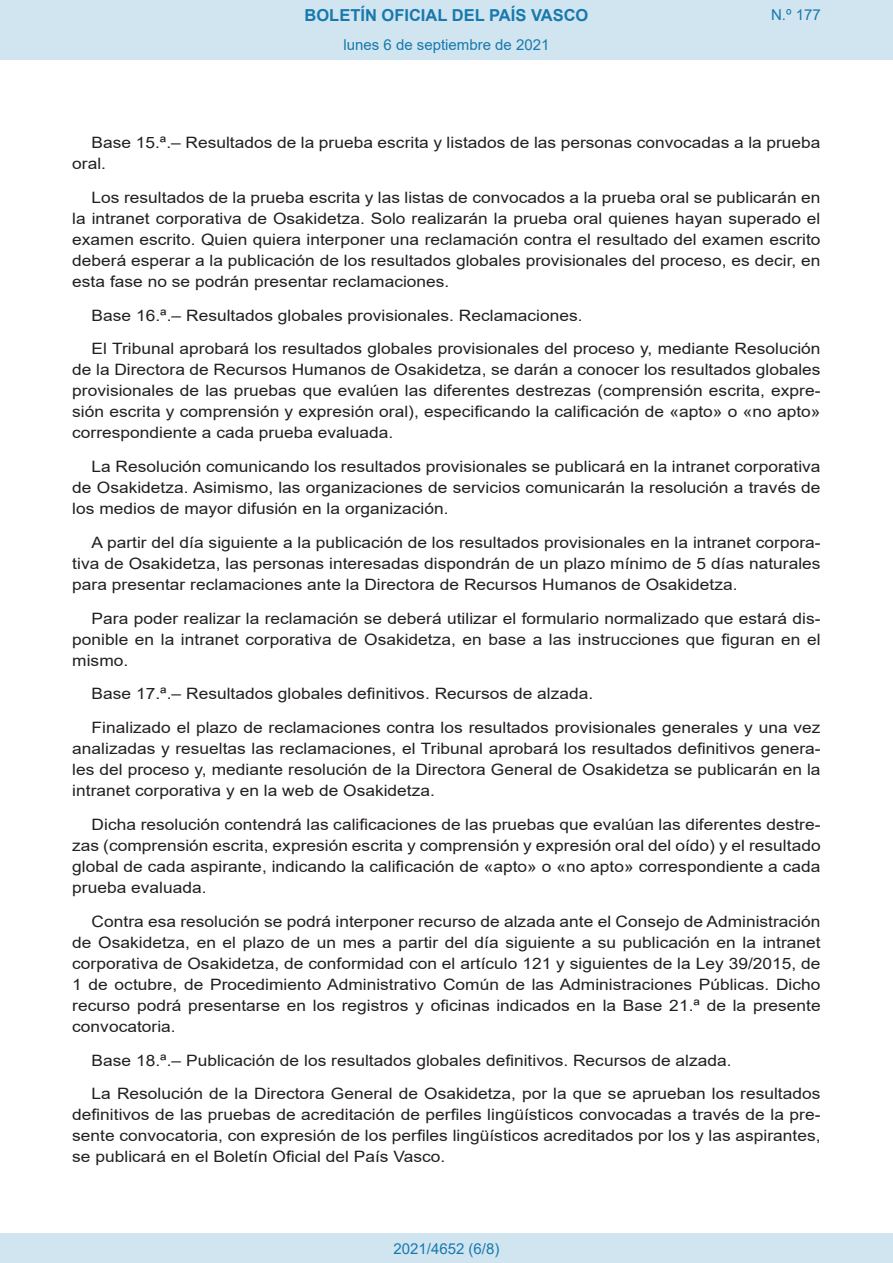
<style>
.page{position:relative;width:893px;height:1263px;background:#fff}
.page>*{position:absolute;margin:0;border:0;box-sizing:border-box;transform-origin:0 0}
.t1{font:700 16.5px "Arial";color:#1879ad}
.BOPVDetalle{font:15.6px/21px "Arial";color:#231f20;text-align:justify;scale:1.11 1}
.Paginacion_Centro{font:15px "Arial";color:#1879ad}
</style>
<div class="page">
<div style="left:0;top:0;width:893px;height:60px;background:#d0e5f0"></div>
<div style="left:0;top:1233px;width:893px;height:30px;background:#d0e5f0"></div>
<p class="t1" style="left:305px;top:3px;width:285px">BOLETÍN OFICIAL DEL PAÍS VASCO</p>
<p class="Paginacion_Centro" style="left:343px;top:35px;width:207px">lunes 6 de septiembre de 2021</p>
<p class="Paginacion_Centro" style="left:771px;top:5px;width:51px">N.º 177</p>
<p class="BOPVDetalle" style="left:72px;top:132px;width:676px;text-indent:19px">Base 15.ª.– Resultados de la prueba escrita y listados de las personas convocadas a la prueba oral.</p>
<p class="BOPVDetalle" style="left:72px;top:187px;width:676px;text-indent:19px">Los resultados de la prueba escrita y las listas de convocados a la prueba oral se publicarán en la intranet corporativa de Osakidetza. Solo realizarán la prueba oral quienes hayan superado el examen escrito. Quien quiera interponer una reclamación contra el resultado del examen escrito deberá esperar a la publicación de los resultados globales provisionales del proceso, es decir, en esta fase no se podrán presentar reclamaciones.</p>
<p class="BOPVDetalle" style="left:92px;top:305px;width:444px">Base 16.ª.– Resultados globales provisionales. Reclamaciones.</p>
<p class="BOPVDetalle" style="left:72px;top:338px;width:676px;text-indent:19px">El Tribunal aprobará los resultados globales provisionales del proceso y, mediante Resolución de la Directora de Recursos Humanos de Osakidetza, se darán a conocer los resultados globales provisionales de las pruebas que evalúen las diferentes destrezas (comprensión escrita, expre&shy;sión escrita y comprensión y expresión oral), especificando la calificación de «apto» o «no apto» correspondiente a cada prueba evaluada.</p>
<p class="BOPVDetalle" style="left:72px;top:456px;width:676px;text-indent:19px">La Resolución comunicando los resultados provisionales se publicará en la intranet corporativa de Osakidetza. Asimismo, las organizaciones de servicios comunicarán la resolución a través de los medios de mayor difusión en la organización.</p>
<p class="BOPVDetalle" style="left:72px;top:532px;width:676px;text-indent:19px">A partir del día siguiente a la publicación de los resultados provisionales en la intranet corpora&shy;tiva de Osakidetza, las personas interesadas dispondrán de un plazo mínimo de 5 días naturales para presentar reclamaciones ante la Directora de Recursos Humanos de Osakidetza.</p>
<p class="BOPVDetalle" style="left:72px;top:608px;width:676px;text-indent:19px">Para poder realizar la reclamación se deberá utilizar el formulario normalizado que estará dis&shy;ponible en la intranet corporativa de Osakidetza, en base a las instrucciones que figuran en el mismo.</p>
<p class="BOPVDetalle" style="left:92px;top:683px;width:453px">Base 17.ª.– Resultados globales definitivos. Recursos de alzada.</p>
<p class="BOPVDetalle" style="left:72px;top:717px;width:676px;text-indent:19px">Finalizado el plazo de reclamaciones contra los resultados provisionales generales y una vez analizadas y resueltas las reclamaciones, el Tribunal aprobará los resultados definitivos genera&shy;les del proceso y, mediante resolución de la Directora General de Osakidetza se publicarán en la intranet corporativa y en la web de Osakidetza.</p>
<p class="BOPVDetalle" style="left:72px;top:814px;width:676px;text-indent:19px">Dicha resolución contendrá las calificaciones de las pruebas que evalúan las diferentes destre&shy;zas (comprensión escrita, expresión escrita y comprensión y expresión oral del oído) y el resultado global de cada aspirante, indicando la calificación de «apto» o «no apto» correspondiente a cada prueba evaluada.</p>
<p class="BOPVDetalle" style="left:72px;top:911px;width:676px;text-indent:19px">Contra esa resolución se podrá interponer recurso de alzada ante el Consejo de Administración de Osakidetza, en el plazo de un mes a partir del día siguiente a su publicación en la intranet corporativa de Osakidetza, de conformidad con el artículo 121 y siguientes de la Ley 39/2015, de 1 de octubre, de Procedimiento Administrativo Común de las Administraciones Públicas. Dicho recurso podrá presentarse en los registros y oficinas indicados en la Base 21.ª de la presente convocatoria.</p>
<p class="BOPVDetalle" style="left:92px;top:1049px;width:578px">Base 18.ª.– Publicación de los resultados globales definitivos. Recursos de alzada.</p>
<p class="BOPVDetalle" style="left:72px;top:1083px;width:676px;text-indent:19px">La Resolución de la Directora General de Osakidetza, por la que se aprueban los resultados definitivos de las pruebas de acreditación de perfiles lingüísticos convocadas a través de la pre&shy;sente convocatoria, con expresión de los perfiles lingüísticos acreditados por los y las aspirantes, se publicará en el Boletín Oficial del País Vasco.</p>
<p class="Paginacion_Centro" style="left:393px;top:1238px;width:107px">2021/4652 (6/8)</p>
</div>
